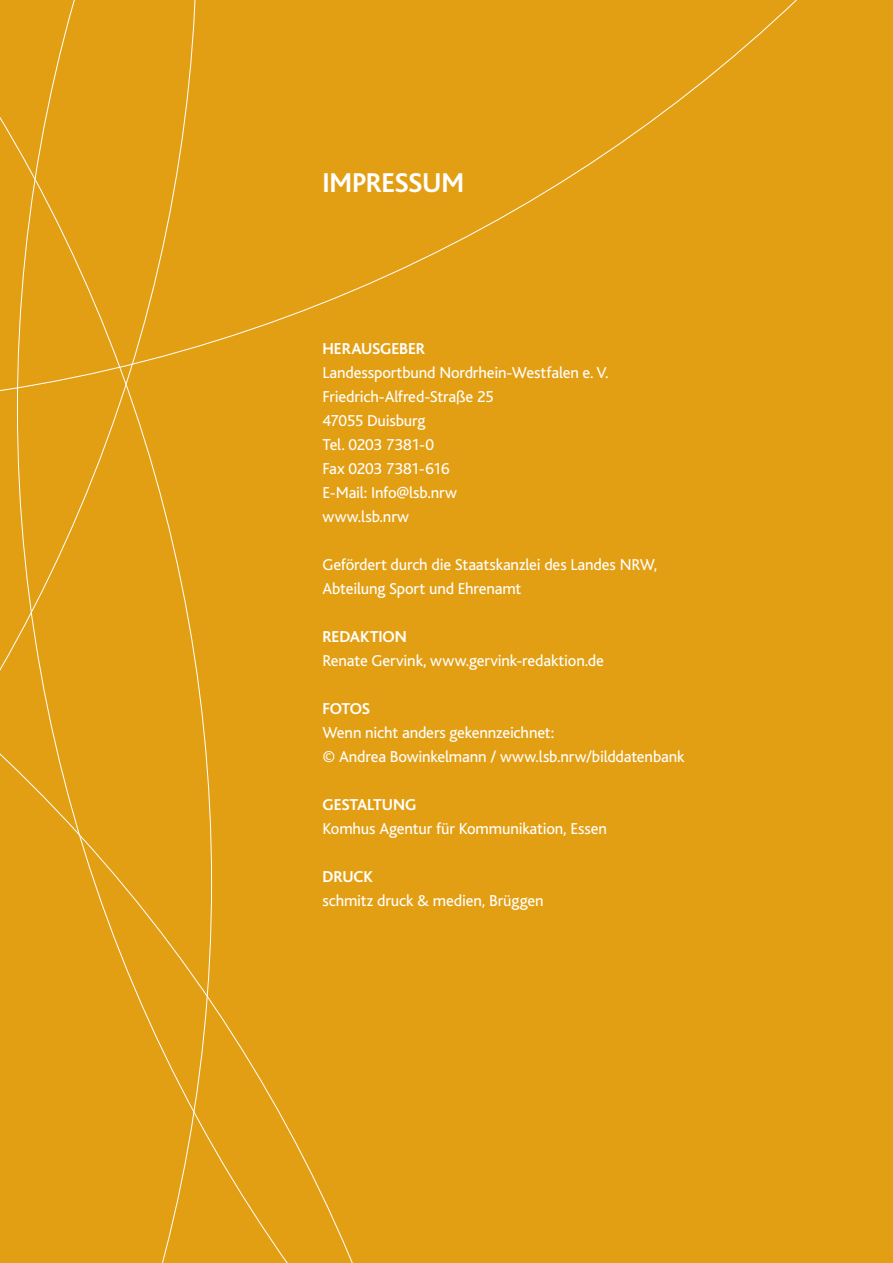
<style>
.page{position:relative;width:893px;height:1263px;background:#fff}
.page>*{position:absolute;margin:0;border:0;box-sizing:border-box;transform-origin:0 0}
.t1{font:700 28.5px "Bliss";letter-spacing:-.015em;color:#fff}
.t2{font:16.5px/24px "Bliss";letter-spacing:-.01em;color:#fff}
.t3{font:700 16.5px "Bliss";letter-spacing:-.005em;color:#fff}
</style>
<div class="page">
<div style="left:0;top:408px;width:17px;height:855px;background:#e39f13"></div>
<div style="left:17px;top:0;width:876px;height:1263px;background:#e39f13"></div>
<svg style="left:892px;top:648px;width:1px;height:615px"></svg>
<h1 class="t1" style="left:322px;top:168px;width:143px">IMPRESSUM</h1>
<p class="t3" style="left:322px;top:340px;width:104px">HERAUSGEBER</p>
<p class="t2" style="left:322px;top:361px;width:288px">Landessportbund Nordrhein-Westfalen e. V.<br>Friedrich-Alfred-Straße 25<br>47055 Duisburg<br>Tel. 0203 7381-0<br>Fax 0203 7381-616<br>E-Mail: Info@lsb.nrw<br>www.lsb.nrw</p>
<p class="t2" style="left:322px;top:553px;width:336px">Gefördert durch die Staatskanzlei des Landes NRW,<br>Abteilung Sport und Ehrenamt</p>
<p class="t3" style="left:322px;top:628px;width:86px">REDAKTION</p>
<p class="t2" style="left:322px;top:649px;width:283px">Renate Gervink, www.gervink-redaktion.de</p>
<p class="t3" style="left:322px;top:700px;width:49px">FOTOS</p>
<p class="t2" style="left:322px;top:721px;width:364px">Wenn nicht anders gekennzeichnet:<br>© Andrea Bowinkelmann / www.lsb.nrw/bilddatenbank</p>
<p class="t3" style="left:322px;top:796px;width:95px">GESTALTUNG</p>
<p class="t2" style="left:322px;top:817px;width:286px">Komhus Agentur für Kommunikation, Essen</p>
<p class="t3" style="left:322px;top:868px;width:52px">DRUCK</p>
<p class="t2" style="left:322px;top:889px;width:223px">schmitz druck &amp; medien, Brüggen</p>
</div>
